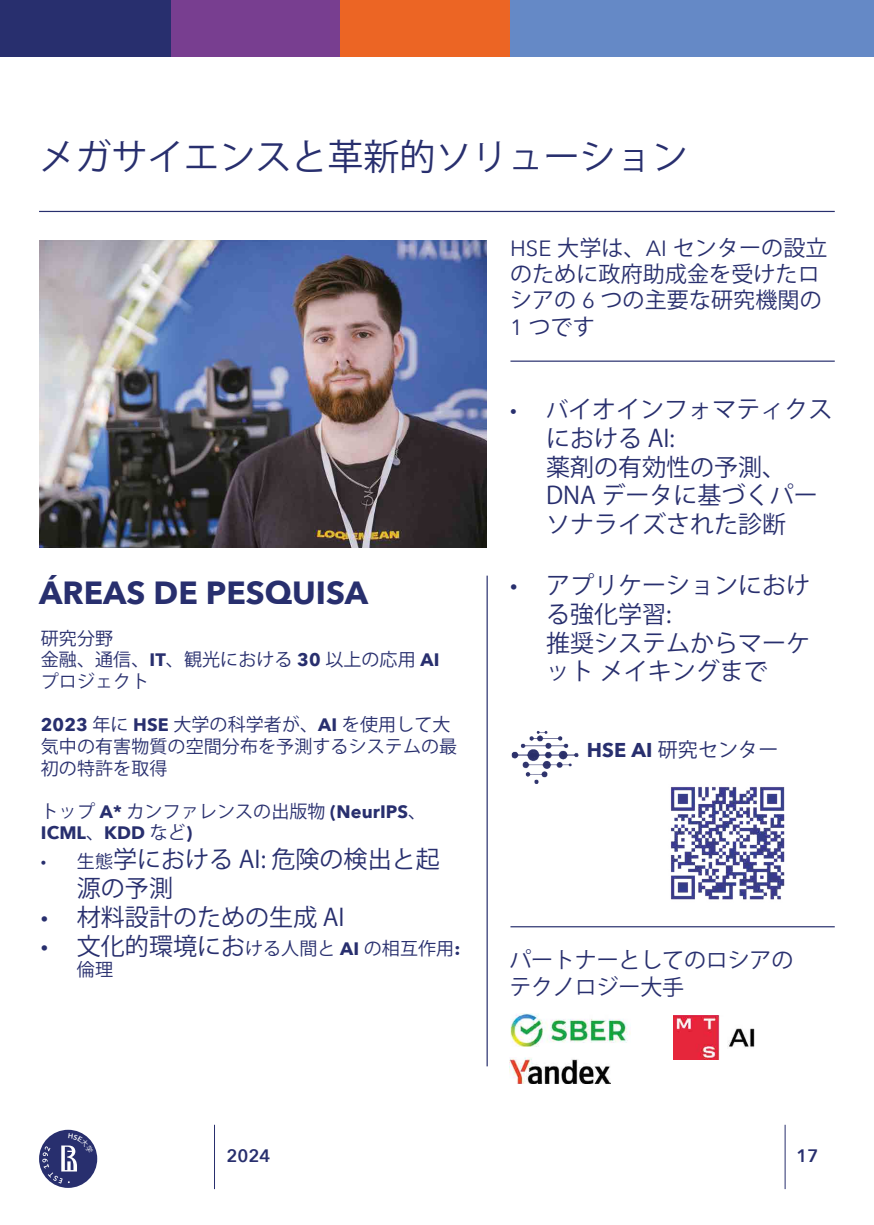
<style>
.page{position:relative;width:874px;height:1225px;background:#fff}
.page>*{position:absolute;margin:0;border:0;box-sizing:border-box;transform-origin:0 0}
.t1{font:36px "Koz Go Pr 6 N";color:#282f6e}
.t2{font:700 32px "Avenir Next";color:#282f6e}
.t3{font:24px/28.8px "Koz Go Pr 6 N";color:#282f6e}
.t4{font:22px/26.4px "Koz Go Pr 6 N";letter-spacing:.005em;color:#282f6e}
.t5{font:20px "Koz Go Pr 6 N";letter-spacing:.005em;color:#282f6e}
.t6{font:18px/21.6px "Koz Go Pr 6 N";letter-spacing:.005em;color:#282f6e}
.t7{font:700 18px "Avenir Next";letter-spacing:.005em;color:#282f6e}
.t8{font:600 18px "Avenir Next";color:#282f6e}
.s1{font-family:"Avenir Next";font-weight:700}
.s2{font-family:"Koz Go Pr 6 N";font-weight:400}
.s3{font-size:18px}
.s4{font-size:24px}
.s5{font-family:"Avenir Next"}
.s6{font-size:22px}
</style>
<div class="page">
<hr style="left:784px;top:1124px;width:1px;height:65px;background:#282f6e">
<hr style="left:214px;top:1124px;width:1px;height:65px;background:#282f6e">
<hr style="left:39px;top:211px;width:795px;height:1px;background:#282f6e">
<hr style="left:510px;top:360px;width:324px;height:2px;background:#282f6e">
<hr style="left:510px;top:926px;width:324px;height:1px;background:#282f6e">
<hr style="left:486px;top:575px;width:1px;height:491px;background:#282f6e">
<img style="left:39px;top:240px;width:447px;height:308px">
<img style="left:509px;top:1057px;width:101px;height:26px">
<img style="left:510px;top:1014px;width:118px;height:32px">
<img style="left:673px;top:1015px;width:82px;height:44px">
<img style="left:670px;top:786px;width:115px;height:114px">
<img style="left:511px;top:731px;width:68px;height:53px">
<div style="left:339px;top:0;width:171px;height:57px;background:#ec6524"></div>
<div style="left:169px;top:0;width:170px;height:57px;background:#783e90"></div>
<div style="left:0;top:0;width:170px;height:57px;background:#282f6e"></div>
<div style="left:510px;top:0;width:363px;height:57px;background:#6589c6"></div>
<svg style="left:39px;top:1129px;width:58px;height:58px"></svg>
<svg style="left:42px;top:1133px;width:52px;height:50px;background:#53588b"></svg>
<h1 class="t1" style="left:39px;top:137px;width:650px">メガサイエンスと革新的ソリューション</h1>
<h2 class="t2" style="left:39px;top:565px;width:330px">ÁREAS DE PESQUISA</h2>
<p class="t6" style="left:41px;top:628px;width:400px">研究分野<br>金融、通信、<span class="s1">IT</span>、観光における <span class="s1">30</span> 以上の応用 <span class="s1">AI</span>プロジェクト</p>
<p class="t6" style="left:41px;top:714px;width:417px"><span class="s1">2023</span> 年に <span class="s1">HSE</span> 大学の科学者が、<span class="s1">AI</span> を使用して大気中の有害物質の空間分布を予測するシステムの最初の特許を取得</p>
<p class="t6" style="left:41px;top:800px;width:387px">トップ <span class="s1">A*</span> カンファレンスの出版物 <span class="s1">(NeurIPS</span>、</p>
<p class="t7" style="left:41px;top:817px;width:153px">ICML<span class="s2">、</span>KDD <span class="s2">など</span>)</p>
<h3 class="t3" style="left:77px;top:845px;width:364px;text-indent:-36px"><span class="s3">• 生態</span>学における AI: 危険の検出と起源の予測</h3>
<h3 class="t3" style="left:41px;top:903px;width:305px">• 材料設計のための生成 AI</h3>
<p class="t6" style="left:77px;top:937px;width:385px;text-indent:-36px"><span class="s4">• 文化的環境にお</span>ける人間と <span class="s1">AI</span> の相互作用<span class="s1">:</span>倫理</p>
<p class="t4" style="left:509px;top:235px;width:319px"><span class="s5">HSE</span> 大学は、<span class="s5">AI</span> センターの設立のために政府助成金を受けたロシアの <span class="s5">6</span> つの主要な研究機関の<br><span class="s5">1</span> つです</p>
<h3 class="t3" style="left:545px;top:395px;width:288px;text-indent:-36px"><span class="s6">• バ</span>イオインフォマティクスにおける AI:<br>薬剤の有効性の予測、<br>DNA データに基づくパーソナライズされた診断</h3>
<h3 class="t3" style="left:545px;top:571px;width:265px;text-indent:-36px">• アプリケーションにおける強化学習:<br>推奨システムからマーケット メイキングまで</h3>
<p class="t5" style="left:586px;top:738px;width:193px"><span class="s1">HSE AI</span> 研究センター</p>
<p class="t4" style="left:509px;top:947px;width:285px">パートナーとしてのロシアのテクノロジー大手</p>
<p class="t8" style="left:226px;top:1140px;width:45px">2024</p>
<p class="t8" style="left:796px;top:1140px;width:23px">17</p>
</div>
